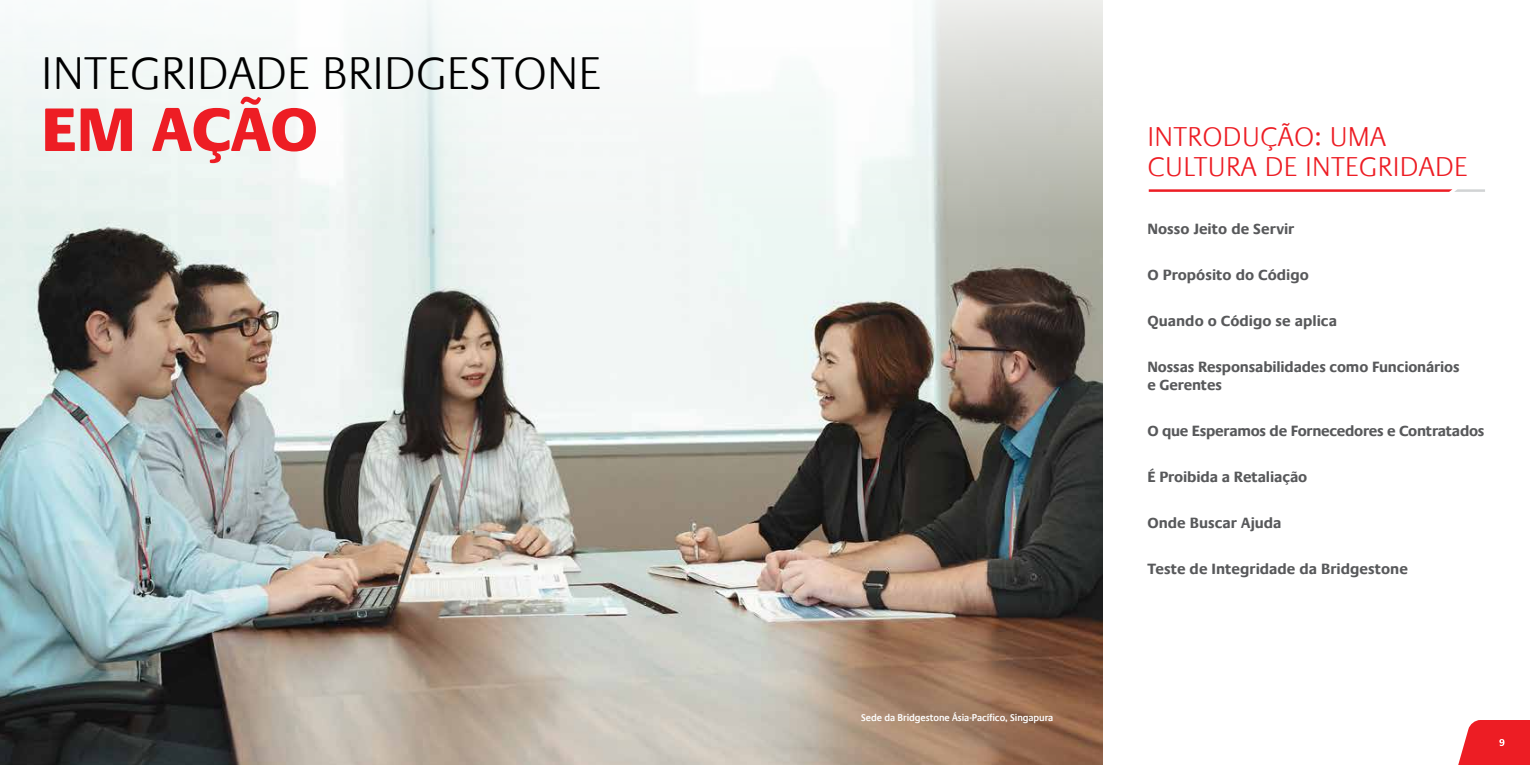
<style>
.page{position:relative;width:1530px;height:765px;background:#fff}
.page>*{position:absolute;margin:0;border:0;box-sizing:border-box;transform-origin:0 0}
.t1{font:800 62.5px "Praxis Com";color:#ed1d24}
.t2{font:300 46.25px "Praxis Com";color:#000}
.t3{font:300 27.5px/30px "Praxis Com";letter-spacing:.01em;color:#ed1d24}
.t4{font:700 15px/18px "Praxis Com";letter-spacing:-.01em;color:#58595b}
.t5{font:600 10px "Praxis Com";letter-spacing:-.01em;color:#fff;scale:.95 1}
</style>
<div class="page">
<img style="left:0;top:0;width:1102px;height:765px">
<svg style="left:1149px;top:189px;width:336px;height:3px"></svg>
<svg style="left:1458px;top:720px;width:72px;height:45px;background:#ee343a"></svg>
<h2 class="t2" style="left:41px;top:46px;width:561px">INTEGRIDADE BRIDGESTONE</h2>
<h1 class="t1" style="left:41px;top:92px;width:278px">EM AÇÃO</h1>
<p class="t5" style="left:861px;top:712px;width:204px">Sede da Bridgestone Ásia-Pacífico, Singapura</p>
<h3 class="t3" style="left:1148px;top:122px;width:322px">INTRODUÇÃO: UMA<br>CULTURA DE INTEGRIDADE</h3>
<p class="t4" style="left:1148px;top:219px;width:148px">Nosso Jeito de Servir</p>
<p class="t4" style="left:1148px;top:266px;width:163px">O Propósito do Código</p>
<p class="t4" style="left:1148px;top:312px;width:191px">Quando o Código se aplica</p>
<p class="t4" style="left:1148px;top:358px;width:314px">Nossas Responsabilidades como Funcionários e Gerentes</p>
<p class="t4" style="left:1148px;top:422px;width:339px">O que Esperamos de Fornecedores e Contratados</p>
<p class="t4" style="left:1148px;top:468px;width:161px">É Proibida a Retaliação</p>
<p class="t4" style="left:1148px;top:514px;width:136px">Onde Buscar Ajuda</p>
<p class="t4" style="left:1148px;top:560px;width:262px">Teste de Integridade da Bridgestone</p>
</div>
